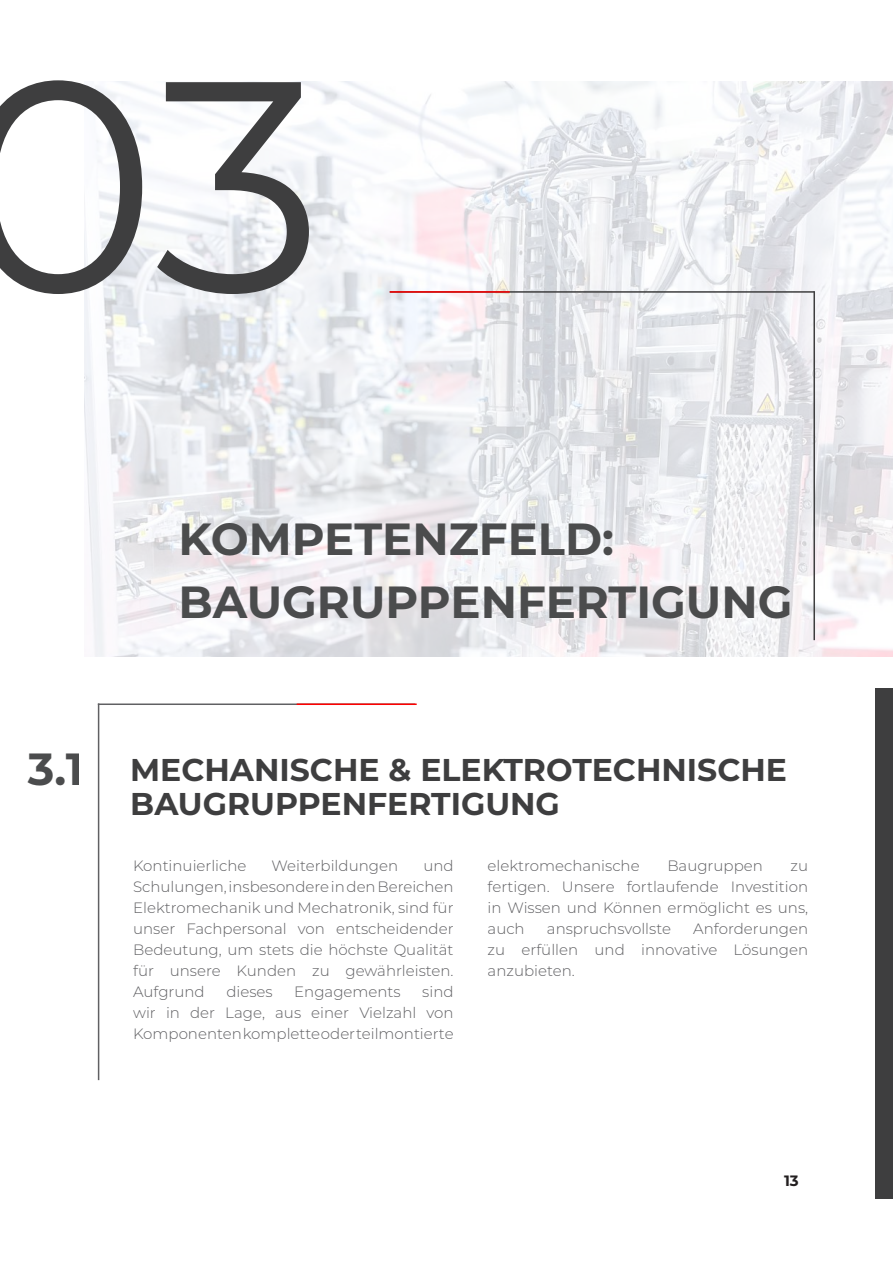
<style>
.page{position:relative;width:893px;height:1263px;background:#fff}
.page>*{position:absolute;margin:0;border:0;box-sizing:border-box;transform-origin:0 0}
.t1{font:300px "Montserrat";color:#3e3e3f}
.t2{font:700 45px/63px "Montserrat";color:#4b4c4d}
.t3{font:700 31.5px/34.5px "Montserrat";color:#3e3e3f}
.t4{font:300 15px/21px "Montserrat";color:#606063;text-align:justify}
.t5{font:700 15px "Montserrat";color:#231f20}
.s1{font-size:45px;color:#4b4c4d}
</style>
<div class="page">
<div style="left:876px;top:689px;width:17px;height:510px;background:#3e3e3f"></div>
<img style="left:84px;top:81px;width:809px;height:575px">
<hr style="left:390px;top:291px;width:424px;height:2px;background:#3e3e3f">
<hr style="left:813px;top:291px;width:2px;height:349px;background:#3e3e3f">
<hr style="left:390px;top:291px;width:120px;height:2px;background:#f00">
<hr style="left:98px;top:703px;width:317px;height:2px;background:#606063">
<hr style="left:98px;top:703px;width:1px;height:377px;background:#606063">
<hr style="left:297px;top:703px;width:120px;height:2px;background:#f00">
<h1 class="t1" style="left:-41px;top:-20px;width:366px">03</h1>
<h2 class="t2" style="left:179px;top:505px;width:615px">KOMPETENZFELD:<br>BAUGRUPPENFERTIGUNG</h2>
<h3 class="t3" style="left:130px;top:751px;width:658px;text-indent:-102px"><span class="s1">3.1</span> MECHANISCHE &amp; ELEKTROTECHNISCHE<br>BAUGRUPPENFERTIGUNG</h3>
<p class="t4" style="left:133px;top:855px;width:322px;text-indent:290px">und Schulungen, insbesondere in den Bereichen Elektromechanik und Mechatronik, sind für unser Fachpersonal von entscheidender Bedeutung, um stets die höchste Qualität für unsere Kunden zu gewährleisten.<br>Aufgrund</p>
<p class="t4" style="left:133px;top:855px;width:115px">Kontinuierliche</p>
<p class="t4" style="left:272px;top:855px;width:128px">Weiterbildungen</p>
<p class="t4" style="left:133px;top:981px;width:322px;text-indent:289px">sind wir in der Lage, aus einer Vielzahl von Komponenten komplette oder teilmontierte</p>
<p class="t4" style="left:226px;top:981px;width:48px">dieses</p>
<p class="t4" style="left:294px;top:981px;width:108px">Engagements</p>
<p class="t4" style="left:488px;top:855px;width:154px">elektromechanische</p>
<p class="t4" style="left:667px;top:855px;width:97px">Baugruppen</p>
<p class="t4" style="left:488px;top:855px;width:322px;text-indent:303px">zu fertigen. Unsere fortlaufende Investition in Wissen und Können ermöglicht es uns, auch</p>
<p class="t4" style="left:488px;top:918px;width:322px;text-indent:206px">Anforderungen zu erfüllen und innovative Lösungen anzubieten.</p>
<p class="t4" style="left:547px;top:918px;width:126px">anspruchsvollste</p>
<p class="t5" style="left:784px;top:1169px;width:16px">13</p>
</div>
